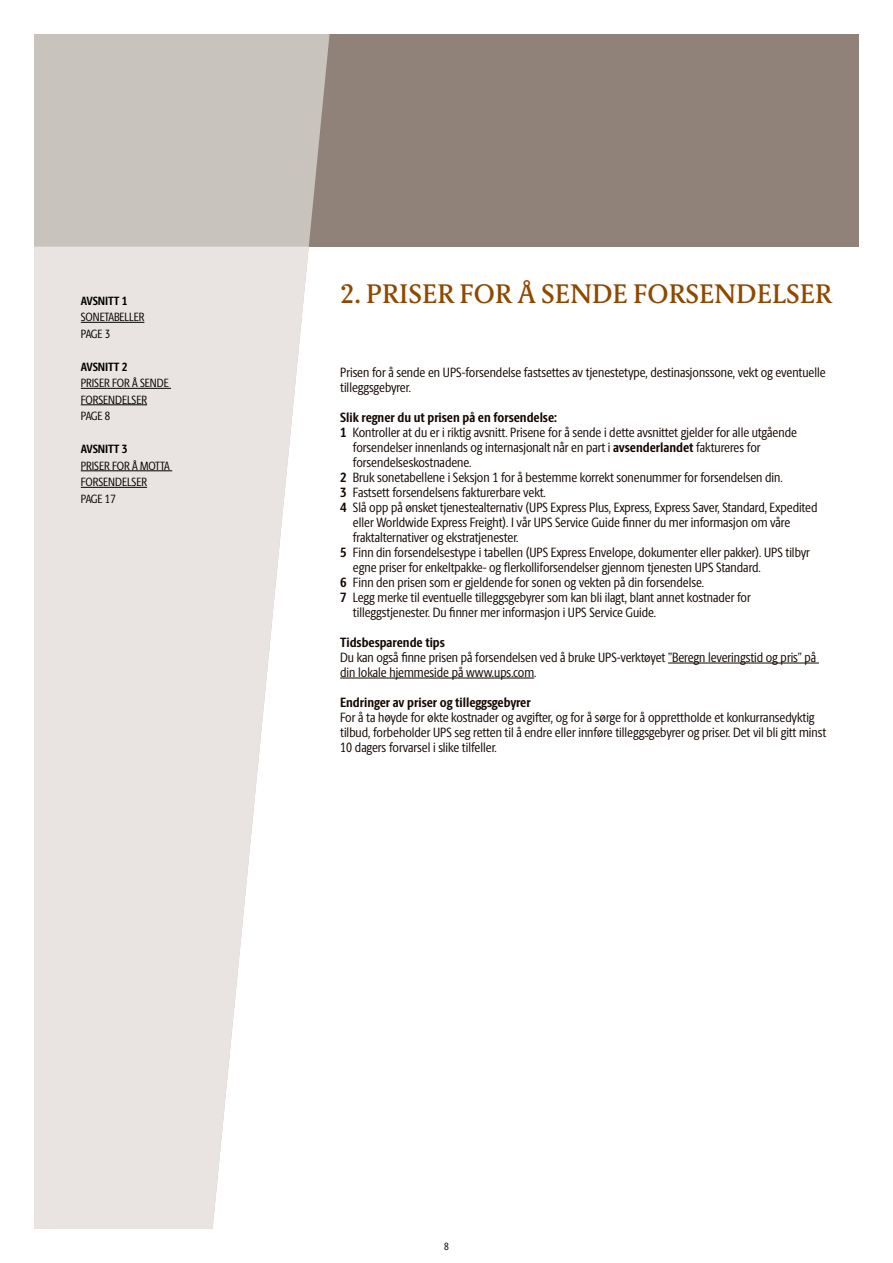
<style>
.page{position:relative;width:893px;height:1263px;background:#fff}
.page>*{position:absolute;margin:0;border:0;box-sizing:border-box;transform-origin:0 0}
.t1{font:500 27px "UPS Berlingske Serif Tx";color:#904800}
.t2{font:13.5px/15px "UPS Berlingske Sans Cn";color:#140700}
.t3{font:700 13.5px "UPS Berlingske Sans Cn";color:#140700}
.t4{font:12px/16.5px "UPS Berlingske Sans Cn";color:#000}
.t5{font:700 12px "UPS Berlingske Sans Cn";letter-spacing:-.01em;color:#000}
.t6{font:10.5px "UPS Berlingske Sans Cn";color:#000}
.s1{font-weight:700}
</style>
<div class="page">
<div style="left:34px;top:34px;width:825px;height:213px;background:#908279"></div>
<div style="left:34px;top:34px;width:296px;height:213px;background:#c9c3be"></div>
<svg style="left:34px;top:247px;width:275px;height:982px;fill:#e9e4e1"></svg>
<hr style="left:668px;top:663px;width:151px;height:1px;background:#140700">
<hr style="left:340px;top:678px;width:194px;height:1px;background:#140700">
<hr style="left:81px;top:322px;width:63px;height:1px;background:#000">
<hr style="left:81px;top:388px;width:90px;height:1px;background:#000">
<hr style="left:81px;top:404px;width:66px;height:1px;background:#000">
<hr style="left:81px;top:470px;width:91px;height:1px;background:#000">
<hr style="left:81px;top:487px;width:66px;height:1px;background:#000">
<p class="t5" style="left:81px;top:291px;width:48px">AVSNITT 1</p>
<p class="t4" style="left:81px;top:308px;width:65px">SONETABELLER<br>PAGE 3</p>
<p class="t5" style="left:81px;top:357px;width:48px">AVSNITT 2</p>
<p class="t4" style="left:81px;top:374px;width:89px">PRISER FOR Å SENDE<br>FORSENDELSER<br>PAGE 8</p>
<p class="t5" style="left:81px;top:440px;width:48px">AVSNITT 3</p>
<p class="t4" style="left:81px;top:457px;width:91px">PRISER FOR Å MOTTA<br>FORSENDELSER<br>PAGE 17</p>
<h1 class="t1" style="left:340px;top:275px;width:493px">2. PRISER FOR Å SENDE FORSENDELSER</h1>
<p class="t2" style="left:340px;top:364px;width:487px">Prisen for å sende en UPS-forsendelse fastsettes av tjenestetype, destinasjonssone, vekt og eventuelle tilleggsgebyrer.</p>
<p class="t3" style="left:340px;top:407px;width:218px">Slik regner du ut prisen på en forsendelse:</p>
<p class="t2" style="left:340px;top:424px;width:458px"><span class="s1">1</span> Kontroller at du er i riktig avsnitt. Prisene for å sende i dette avsnittet gjelder for alle utgående</p>
<p class="t2" style="left:353px;top:439px;width:409px">forsendelser innenlands og internasjonalt når en part i <span class="s1">avsenderlandet</span> faktureres for</p>
<p class="t2" style="left:353px;top:454px;width:120px">forsendelseskostnadene.</p>
<p class="t2" style="left:340px;top:469px;width:444px"><span class="s1">2</span> Bruk sonetabellene i Seksjon 1 for å bestemme korrekt sonenummer for forsendelsen din.</p>
<p class="t2" style="left:340px;top:484px;width:207px"><span class="s1">3</span> Fastsett forsendelsens fakturerbare vekt.</p>
<p class="t2" style="left:340px;top:499px;width:479px"><span class="s1">4</span> Slå opp på ønsket tjenestealternativ (UPS Express Plus, Express, Express Saver, Standard, Expedited</p>
<p class="t2" style="left:353px;top:514px;width:439px">eller Worldwide Express Freight). I vår UPS Service Guide finner du mer informasjon om våre</p>
<p class="t2" style="left:353px;top:529px;width:167px">fraktalternativer og ekstratjenester.</p>
<p class="t2" style="left:340px;top:544px;width:471px"><span class="s1">5</span> Finn din forsendelsestype i tabellen (UPS Express Envelope, dokumenter eller pakker). UPS tilbyr</p>
<p class="t2" style="left:353px;top:559px;width:409px">egne priser for enkeltpakke- og flerkolliforsendelser gjennom tjenesten UPS Standard.</p>
<p class="t2" style="left:340px;top:574px;width:365px"><span class="s1">6</span> Finn den prisen som er gjeldende for sonen og vekten på din forsendelse.</p>
<p class="t2" style="left:340px;top:589px;width:412px"><span class="s1">7</span> Legg merke til eventuelle tilleggsgebyrer som kan bli ilagt, blant annet kostnader for</p>
<p class="t2" style="left:353px;top:604px;width:305px">tilleggstjenester. Du finner mer informasjon i UPS Service Guide.</p>
<p class="t3" style="left:340px;top:632px;width:106px">Tidsbesparende tips</p>
<p class="t2" style="left:340px;top:649px;width:478px">Du kan også finne prisen på forsendelsen ved å bruke UPS-verktøyet ”Beregn leveringstid og pris” på din lokale hjemmeside på www.ups.com.</p>
<p class="t3" style="left:340px;top:692px;width:192px">Endringer av priser og tilleggsgebyrer</p>
<p class="t2" style="left:340px;top:709px;width:487px">For å ta høyde for økte kostnader og avgifter, og for å sørge for å opprettholde et konkurransedyktig tilbud, forbeholder UPS seg retten til å endre eller innføre tilleggsgebyrer og priser. Det vil bli gitt minst<br>10 dagers forvarsel i slike tilfeller.</p>
<p class="t6" style="left:444px;top:1239px;width:6px">8</p>
</div>
